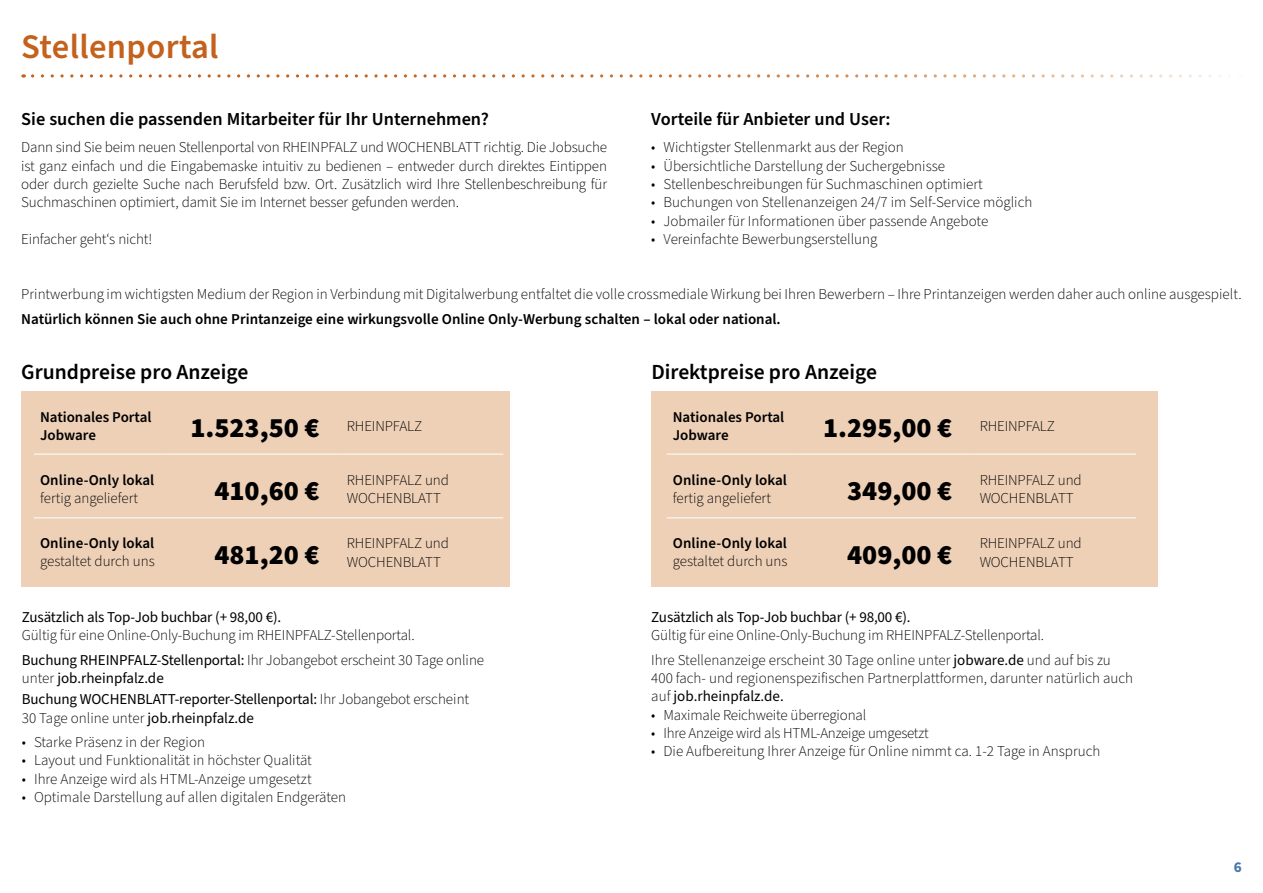
<style>
.page{position:relative;width:1263px;height:893px;background:#fff}
.page>*{position:absolute;margin:0;border:0;box-sizing:border-box;transform-origin:0 0}
.t1{font:600 34.5px "Source Sans Pro";letter-spacing:.01em;color:#c3611d}
.t2{font:900 28.05px "Source Sans Pro";color:#000}
.t3{font:600 21.6px "Source Sans Pro";color:#000}
.t4{font:600 18.3px "Source Sans Pro";color:#000}
.t5{font:300 15px/18.3px "Source Sans Pro";color:#000}
.t6{font:600 15px/18px "Source Sans Pro";color:#000}
.t7{font:15px/21.3px "Source Sans Pro";letter-spacing:-.01em;color:#000}
.t8{font:700 15px "Source Sans Pro";color:#4975aa}
.s1{font-weight:900;font-size:28.05px}
.s2{font-weight:400}
.s3{font-weight:300}
</style>
<div class="page">
<svg style="left:33px;top:74px;width:1198px;height:4px"></svg>
<div style="left:651px;top:391px;width:507px;height:195px;background:#eed0b7"></div>
<div style="left:21px;top:391px;width:488px;height:195px;background:#eed0b7"></div>
<hr style="left:34px;top:454px;width:132px;height:1px;background:#fff">
<hr style="left:166px;top:454px;width:175px;height:1px;background:#fff">
<hr style="left:341px;top:454px;width:162px;height:1px;background:#fff">
<hr style="left:34px;top:517px;width:132px;height:1px;background:#fff">
<hr style="left:166px;top:517px;width:175px;height:1px;background:#fff">
<hr style="left:341px;top:517px;width:162px;height:1px;background:#fff">
<hr style="left:667px;top:454px;width:132px;height:1px;background:#fff">
<hr style="left:799px;top:454px;width:175px;height:1px;background:#fff">
<hr style="left:974px;top:454px;width:162px;height:1px;background:#fff">
<hr style="left:667px;top:517px;width:132px;height:1px;background:#fff">
<hr style="left:799px;top:517px;width:175px;height:1px;background:#fff">
<hr style="left:974px;top:517px;width:162px;height:1px;background:#fff">
<h1 class="t1" style="left:21px;top:23px;width:199px">Stellenportal</h1>
<p class="t4" style="left:21px;top:107px;width:469px">Sie suchen die passenden Mitarbeiter für Ihr Unternehmen?</p>
<p class="t5" style="left:21px;top:139px;width:587px;text-align:justify">Dann sind Sie beim neuen Stellenportal von RHEINPFALZ und WOCHENBLATT richtig. Die Jobsuche ist ganz einfach und die Eingabemaske intuitiv zu bedienen – entweder durch direktes Eintippen oder durch gezielte Suche nach Berufsfeld bzw. Ort. Zusätzlich wird Ihre Stellenbeschreibung für Suchmaschinen optimiert, damit Sie im Internet besser gefunden werden.</p>
<p class="t5" style="left:21px;top:230px;width:133px">Einfacher geht‘s nicht!</p>
<p class="t4" style="left:651px;top:107px;width:241px">Vorteile für Anbieter und User:</p>
<p class="t5" style="left:651px;top:139px;width:254px">• Wichtigster Stellenmarkt aus der Region</p>
<p class="t5" style="left:651px;top:157px;width:295px">• Übersichtliche Darstellung der Suchergebnisse</p>
<p class="t5" style="left:651px;top:175px;width:333px">• Stellenbeschreibungen für Suchmaschinen optimiert</p>
<p class="t5" style="left:651px;top:194px;width:383px">• Buchungen von Stellenanzeigen 24/7 im Self-Service möglich</p>
<p class="t5" style="left:651px;top:212px;width:338px">• Jobmailer für Informationen über passende Angebote</p>
<p class="t5" style="left:651px;top:230px;width:228px">• Vereinfachte Bewerbungserstellung</p>
<p class="t5" style="left:21px;top:286px;width:1220px">Printwerbung im wichtigsten Medium der Region in Verbindung mit Digitalwerbung entfaltet die volle crossmediale Wirkung bei Ihren Bewerbern – Ihre Printanzeigen werden daher auch online ausgespielt.</p>
<p class="t6" style="left:21px;top:310px;width:761px">Natürlich können Sie auch ohne Printanzeige eine wirkungsvolle Online Only-Werbung schalten – lokal oder national.</p>
<h3 class="t3" style="left:21px;top:357px;width:229px">Grundpreise pro Anzeige</h3>
<h3 class="t3" style="left:651px;top:357px;width:227px">Direktpreise pro Anzeige</h3>
<p class="t6" style="left:40px;top:408px;width:113px">Nationales Portal<br>Jobware</p>
<p class="t5" style="left:190px;top:417px;width:233px"><span class="s1">1.523,50 €</span> RHEINPFALZ</p>
<p class="t6" style="left:40px;top:471px;width:116px">Online-Only lokal</p>
<p class="t5" style="left:40px;top:489px;width:100px">fertig angeliefert</p>
<h2 class="t2" style="left:214px;top:472px;width:107px">410,60 €</h2>
<p class="t5" style="left:347px;top:471px;width:104px">RHEINPFALZ und<br>WOCHENBLATT</p>
<p class="t6" style="left:40px;top:535px;width:116px">Online-Only lokal</p>
<p class="t5" style="left:40px;top:553px;width:116px">gestaltet durch uns</p>
<h2 class="t2" style="left:214px;top:535px;width:107px">481,20 €</h2>
<p class="t5" style="left:347px;top:535px;width:104px">RHEINPFALZ und<br>WOCHENBLATT</p>
<p class="t7" style="left:22px;top:607px;width:261px">Zusätzlich als Top-Job buchbar (+ 98,00 €).</p>
<p class="t5" style="left:22px;top:624px;width:464px;line-height:24.5px">Gültig für eine Online-Only-Buchung im RHEINPFALZ-Stellenportal.<br><span class="s2">Buchung RHEINPFALZ-Stellenportal:</span> Ihr Jobangebot erscheint 30 Tage online</p>
<p class="t7" style="left:22px;top:668px;width:449px"><span class="s3">unter</span> job.rheinpfalz.de<br>Buchung WOCHENBLATT-reporter-Stellenportal: <span class="s3">Ihr Jobangebot erscheint</span></p>
<p class="t5" style="left:22px;top:709px;width:234px">30 Tage online unter <span class="s2">job.rheinpfalz.de</span></p>
<p class="t5" style="left:22px;top:733px;width:185px">• Starke Präsenz in der Region</p>
<p class="t5" style="left:22px;top:752px;width:292px">• Layout und Funktionalität in höchster Qualität</p>
<p class="t5" style="left:22px;top:770px;width:291px">• Ihre Anzeige wird als HTML-Anzeige umgesetzt</p>
<p class="t5" style="left:22px;top:788px;width:326px">• Optimale Darstellung auf allen digitalen Endgeräten</p>
<h3 class="t3" style="left:773px;top:400px;width:191px">Online-Only <span class="s3">national</span></h3>
<p class="t6" style="left:673px;top:408px;width:113px">Nationales Portal<br>Jobware</p>
<p class="t5" style="left:823px;top:417px;width:233px"><span class="s1">1.295,00 €</span> RHEINPFALZ</p>
<p class="t6" style="left:673px;top:471px;width:116px">Online-Only lokal</p>
<p class="t5" style="left:673px;top:489px;width:100px">fertig angeliefert</p>
<h2 class="t2" style="left:847px;top:472px;width:107px">349,00 €</h2>
<p class="t5" style="left:980px;top:471px;width:104px">RHEINPFALZ und<br>WOCHENBLATT</p>
<p class="t6" style="left:673px;top:535px;width:116px">Online-Only lokal</p>
<p class="t5" style="left:673px;top:553px;width:116px">gestaltet durch uns</p>
<h2 class="t2" style="left:847px;top:535px;width:107px">409,00 €</h2>
<p class="t5" style="left:980px;top:535px;width:104px">RHEINPFALZ und<br>WOCHENBLATT</p>
<p class="t7" style="left:651px;top:607px;width:261px">Zusätzlich als Top-Job buchbar (+ 98,00 €).</p>
<p class="t5" style="left:651px;top:624px;width:461px;line-height:24.5px">Gültig für eine Online-Only-Buchung im RHEINPFALZ-Stellenportal.<br>Ihre Stellenanzeige erscheint 30 Tage online unter <span class="s2">jobware.de</span> und auf bis zu</p>
<p class="t5" style="left:651px;top:669px;width:483px">400 fach- und regionenspezifischen Partnerplattformen, darunter natürlich auch auf <span class="s2">job.rheinpfalz.de.</span></p>
<p class="t5" style="left:651px;top:706px;width:217px">• Maximale Reichweite überregional</p>
<p class="t5" style="left:651px;top:724px;width:279px">• Ihre Anzeige wird als HTML-Anzeige umgesetzt</p>
<p class="t5" style="left:651px;top:743px;width:451px">• Die Aufbereitung Ihrer Anzeige für Online nimmt ca. 1-2 Tage in Anspruch</p>
<p class="t8" style="left:1234px;top:856px;width:10px">6</p>
</div>
